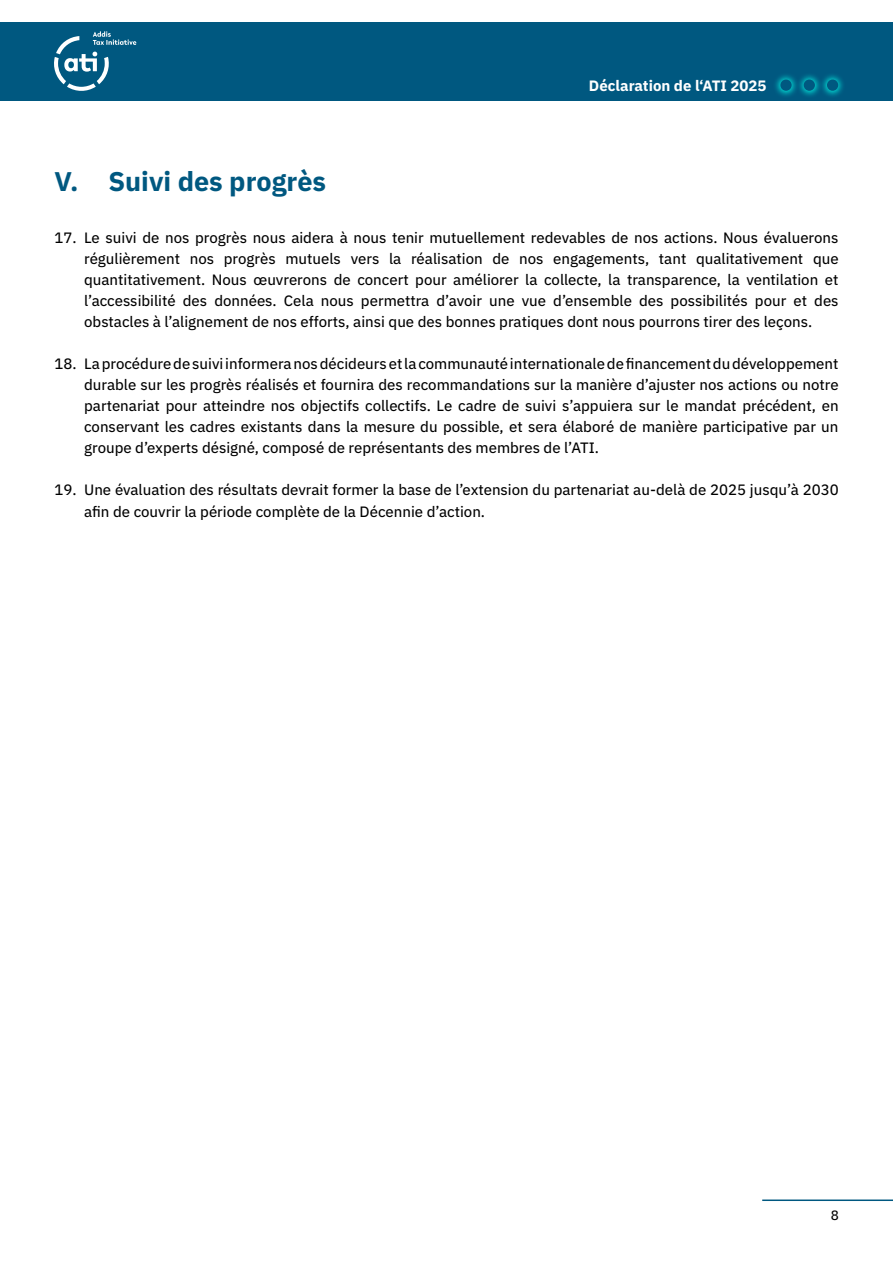
<style>
.page{position:relative;width:893px;height:1263px;background:#fff}
.page>*{position:absolute;margin:0;border:0;box-sizing:border-box;transform-origin:0 0}
.t1{font:700 27px "IBM Plex Sans";color:#005880}
.t2{font:15px/21px "IBM Plex Sans Text";color:#000;text-align:justify}
.t3{font:700 15px "IBM Plex Sans";color:#fff}
.t4{font:13.5px "IBM Plex Sans Text";color:#000}
</style>
<div class="page">
<div style="left:0;top:22px;width:893px;height:79px;background:#005880"></div>
<svg style="left:822px;top:74px;width:21px;height:22px"></svg>
<div style="left:827px;top:80px;width:11px;height:11px;background:#005880;border-radius:50%"></div>
<svg style="left:799px;top:74px;width:23px;height:22px"></svg>
<div style="left:804px;top:80px;width:11px;height:11px;background:#005880;border-radius:50%"></div>
<svg style="left:775px;top:75px;width:24px;height:21px"></svg>
<div style="left:780px;top:80px;width:12px;height:11px;background:#005880;border-radius:50%"></div>
<svg style="left:54px;top:31px;width:82px;height:60px"></svg>
<hr style="left:762px;top:1199px;width:131px;height:2px;background:#005880">
<p class="t3" style="left:589px;top:74px;width:179px">Déclaration de l‘ATI 2025</p>
<p class="t1" style="left:54px;top:160px;width:273px">V. Suivi des progrès</p>
<p class="t2" style="left:84px;top:226px;width:756px;text-indent:-30px">17. Le suivi de nos progrès nous aidera à nous tenir mutuellement redevables de nos actions. Nous évaluerons régulièrement nos progrès mutuels vers la réalisation de nos engagements, tant qualitativement que quantitativement. Nous œuvrerons de concert pour améliorer la collecte, la transparence, la ventilation et l’accessibilité des données. Cela nous permettra d’avoir une vue d’ensemble des possibilités pour et des obstacles à l’alignement de nos efforts, ainsi que des bonnes pratiques dont nous pourrons tirer des leçons.</p>
<p class="t2" style="left:84px;top:352px;width:756px;text-indent:-30px">18. La procédure de suivi informera nos décideurs et la communauté internationale de financement du développement durable sur les progrès réalisés et fournira des recommandations sur la manière d’ajuster nos actions ou notre partenariat pour atteindre nos objectifs collectifs. Le cadre de suivi s’appuiera sur le mandat précédent, en conservant les cadres existants dans la mesure du possible, et sera élaboré de manière participative par un groupe d’experts désigné, composé de représentants des membres de l’ATI.</p>
<p class="t2" style="left:84px;top:478px;width:756px;text-indent:-30px">19. Une évaluation des résultats devrait former la base de l’extension du partenariat au-delà de 2025 jusqu’à 2030 afin de couvrir la période complète de la Décennie d’action.</p>
<p class="t4" style="left:831px;top:1204px;width:10px">8</p>
</div>
